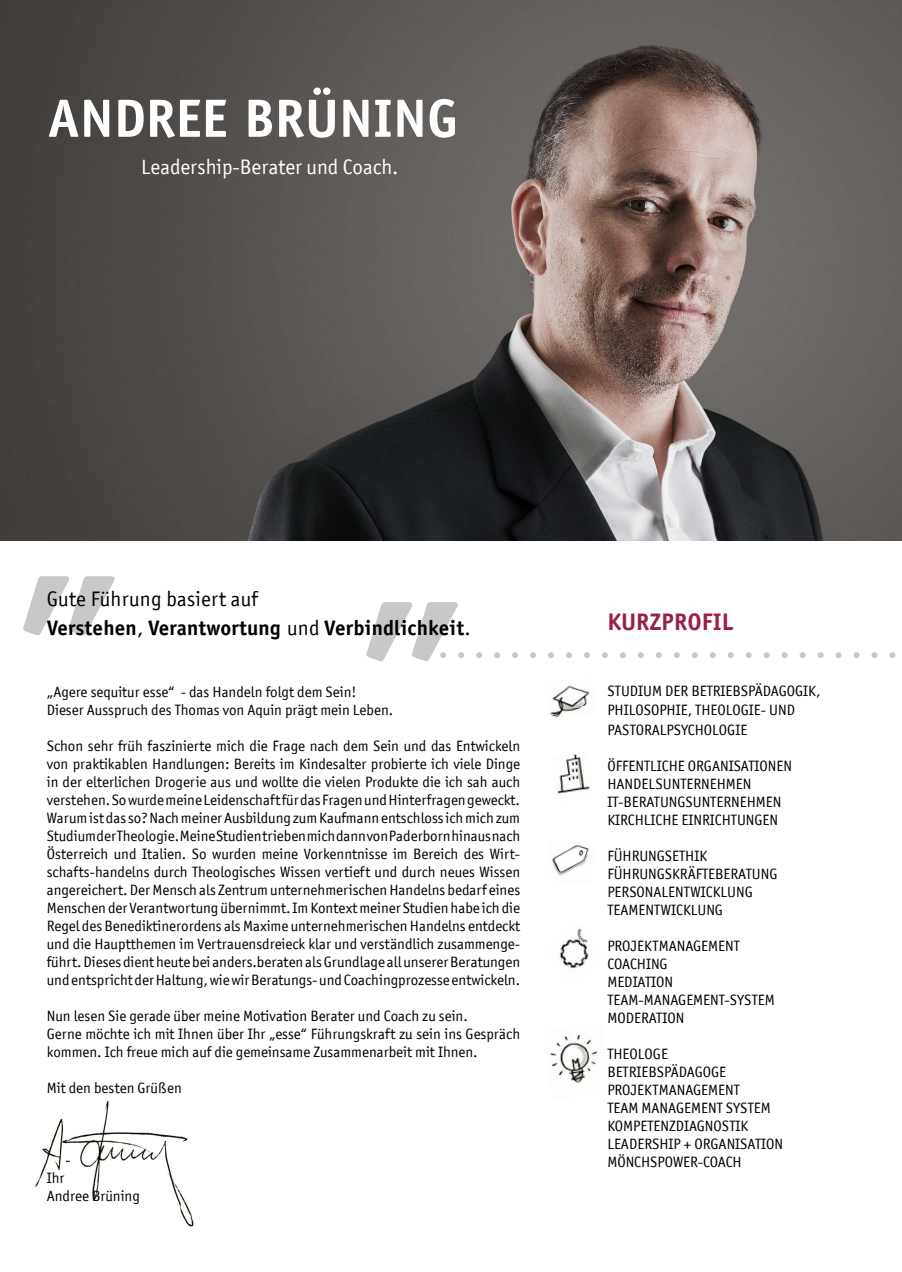
<style>
.page{position:relative;width:902px;height:1272px;background:#fff}
.page>*{position:absolute;margin:0;border:0;box-sizing:border-box;transform-origin:0 0}
.t1{font:700 225px "Officina Sans Std";color:#c7c8ca}
.t2{font:700 54px "Officina Sans Std";color:#fff}
.t3{font:700 24px "Officina Sans Std";color:#982148}
.t4{font:700 21px "Officina Sans Std";letter-spacing:.01em;color:#000}
.t5{font:21px "Officina San ITC";color:#fff}
.t6{font:21px "Officina San ITC";letter-spacing:.01em;color:#000}
.t7{font:15px/18px "Officina San ITC";color:#000;text-align:justify}
.s1{font-family:"Officina San ITC";font-weight:400}
</style>
<div class="page">
<svg style="left:443px;top:652px;width:453px;height:6px"></svg>
<img style="left:550px;top:1034px;width:48px;height:49px">
<img style="left:34px;top:1100px;width:160px;height:127px">
<img style="left:0;top:0;width:901px;height:540px">
<img style="left:552px;top:845px;width:37px;height:31px">
<img style="left:550px;top:686px;width:40px;height:32px">
<img style="left:557px;top:754px;width:33px;height:40px">
<img style="left:559px;top:928px;width:30px;height:41px">
<p class="t2" style="left:48px;top:85px;width:412px">ANDREE BRÜNING</p>
<p class="t5" style="left:141px;top:155px;width:259px">Leadership-Berater und Coach.</p>
<h1 class="t1" style="left:12px;top:400px;width:457px">„ „</h1>
<p class="t6" style="left:47px;top:587px;width:212px">Gute Führung basiert auf</p>
<p class="t4" style="left:47px;top:614px;width:425px">Verstehen<span class="s1">,</span> Verantwortung <span class="s1">und</span> Verbindlichkeit<span class="s1">.</span></p>
<p class="t7" style="left:47px;top:682px;width:311px">„Agere sequitur esse“ - das Handeln folgt dem Sein!</p>
<p class="t7" style="left:47px;top:700px;width:348px">Dieser Ausspruch des Thomas von Aquin prägt mein Leben.</p>
<p class="t7" style="left:47px;top:736px;width:475px">Schon sehr früh faszinierte mich die Frage nach dem Sein und das Entwickeln von praktikablen Handlungen: Bereits im Kindesalter probierte ich viele Dinge in der elterlichen Drogerie aus und wollte die vielen Produkte die ich sah auch</p>
<p class="t7" style="left:47px;top:790px;width:474px">verstehen. So wurde meine Leidenschaft für das Fragen und Hinterfragen geweckt.</p>
<p class="t7" style="left:47px;top:808px;width:475px">Warum ist das so? Nach meiner Ausbildung zum Kaufmann entschloss ich mich zum</p>
<p class="t7" style="left:47px;top:826px;width:475px">Studium der Theologie. Meine Studien trieben mich dann von Paderborn hinaus nach</p>
<p class="t7" style="left:47px;top:844px;width:475px">Österreich und Italien. So wurden meine Vorkenntnisse im Bereich des Wirt&shy;schafts-handelns durch Theologisches Wissen vertieft und durch neues Wissen angereichert. Der Mensch als Zentrum unternehmerischen Handelns bedarf eines Menschen der Verantwortung übernimmt. Im Kontext meiner Studien habe ich die Regel des Benediktinerordens als Maxime unternehmerischen Handelns entdeckt und die Hauptthemen im Vertrauensdreieck klar und verständlich zusammenge&shy;führt. Dieses dient heute bei anders.beraten als Grundlage all unserer Beratungen und entspricht der Haltung, wie wir Beratungs- und Coachingprozesse entwickeln.</p>
<p class="t7" style="left:47px;top:1006px;width:422px">Nun lesen Sie gerade über meine Motivation Berater und Coach zu sein.</p>
<p class="t7" style="left:47px;top:1024px;width:475px">Gerne möchte ich mit Ihnen über Ihr „esse“ Führungskraft zu sein ins Gespräch kommen. Ich freue mich auf die gemeinsame Zusammenarbeit mit Ihnen.</p>
<p class="t7" style="left:47px;top:1078px;width:137px">Mit den besten Grüßen</p>
<p class="t7" style="left:47px;top:1168px;width:19px">Ihr</p>
<p class="t7" style="left:47px;top:1186px;width:95px">Andree Brüning</p>
<h3 class="t3" style="left:607px;top:607px;width:128px">KURZPROFIL</h3>
<p class="t7" style="left:607px;top:681px;width:214px">STUDIUM DER BETRIEBSPÄDAGOGIK,</p>
<p class="t7" style="left:607px;top:701px;width:189px">PHILOSOPHIE, THEOLOGIE- UND</p>
<p class="t7" style="left:607px;top:720px;width:141px">PASTORALPSYCHOLOGIE</p>
<p class="t7" style="left:607px;top:756px;width:186px">ÖFFENTLICHE ORGANISATIONEN</p>
<p class="t7" style="left:607px;top:774px;width:146px">HANDELSUNTERNEHMEN</p>
<p class="t7" style="left:607px;top:792px;width:175px">IT-BERATUNGSUNTERNEHMEN</p>
<p class="t7" style="left:607px;top:810px;width:172px">KIRCHLICHE EINRICHTUNGEN</p>
<p class="t7" style="left:607px;top:846px;width:101px">FÜHRUNGSETHIK</p>
<p class="t7" style="left:607px;top:864px;width:171px">FÜHRUNGSKRÄFTEBERATUNG</p>
<p class="t7" style="left:607px;top:882px;width:147px">PERSONALENTWICKLUNG</p>
<p class="t7" style="left:607px;top:900px;width:117px">TEAMENTWICKLUNG</p>
<p class="t7" style="left:607px;top:936px;width:134px">PROJEKTMANAGEMENT</p>
<p class="t7" style="left:607px;top:954px;width:62px">COACHING</p>
<p class="t7" style="left:607px;top:972px;width:67px">MEDIATION</p>
<p class="t7" style="left:607px;top:990px;width:169px">TEAM-MANAGEMENT-SYSTEM</p>
<p class="t7" style="left:607px;top:1008px;width:78px">MODERATION</p>
<p class="t7" style="left:607px;top:1044px;width:62px">THEOLOGE</p>
<p class="t7" style="left:607px;top:1062px;width:120px">BETRIEBSPÄDAGOGE</p>
<p class="t7" style="left:607px;top:1080px;width:134px">PROJEKTMANAGEMENT</p>
<p class="t7" style="left:607px;top:1098px;width:165px">TEAM MANAGEMENT SYSTEM</p>
<p class="t7" style="left:607px;top:1116px;width:142px">KOMPETENZDIAGNOSTIK</p>
<p class="t7" style="left:607px;top:1134px;width:177px">LEADERSHIP + ORGANISATION</p>
<p class="t7" style="left:607px;top:1152px;width:136px">MÖNCHSPOWER-COACH</p>
</div>
